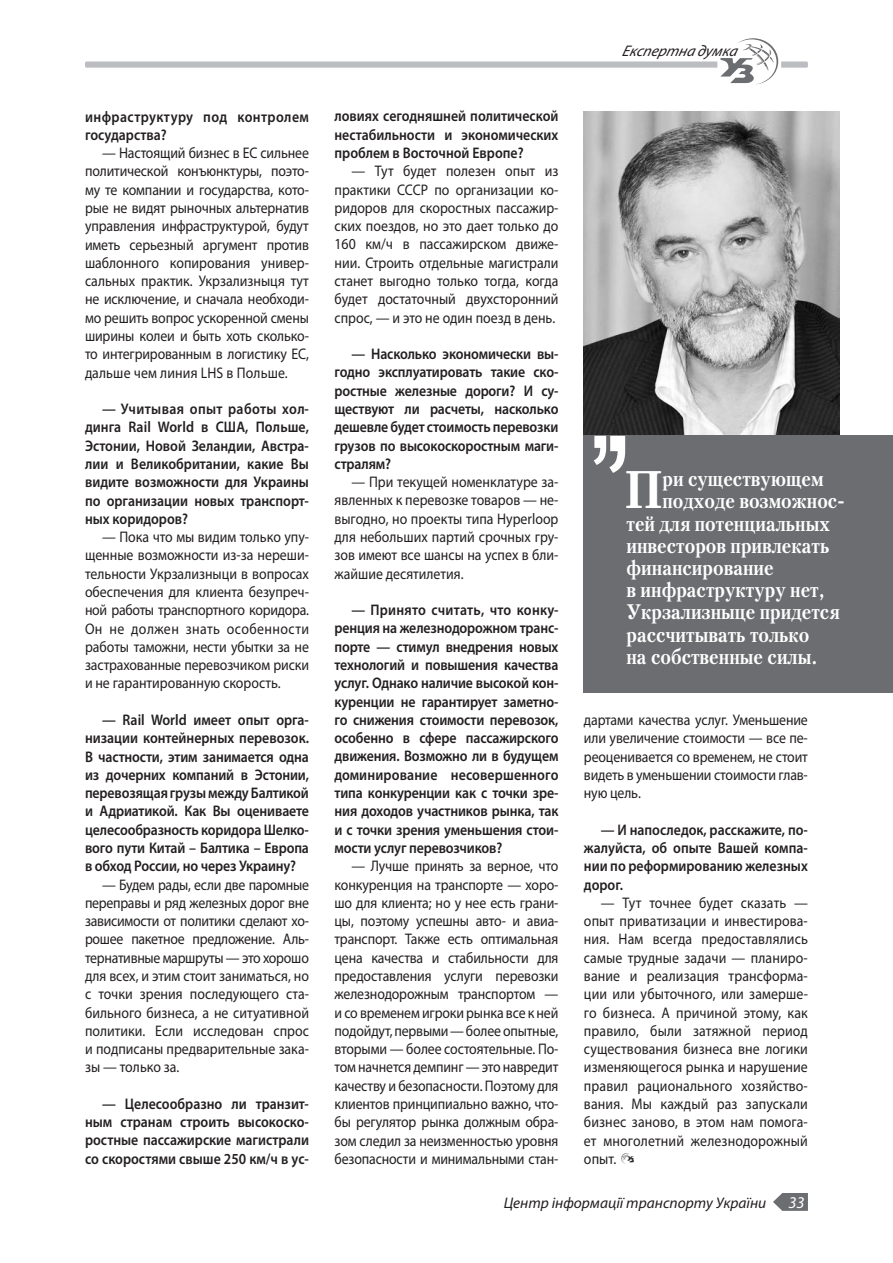
<style>
.page{position:relative;width:893px;height:1263px;background:#fff}
.page>*{position:absolute;margin:0;border:0;box-sizing:border-box;transform-origin:0 0}
.Врезка{font:700 52.65px "Petersburg C";color:#fff;scale:.9 1}
.Врезка-2{font:700 21px "Petersburg C";color:#fff;scale:.9 1}
.t1{font:italic 16.5px "Myriad Pro";color:#fff}
.Основной_текст{font:15.3px/18.3px "Myriad Pro";color:#231f20;text-align:justify;scale:.9 1}
.Основной_текст-2{font:600 15.3px/18.3px "Myriad Pro";color:#231f20;text-align:justify;scale:.9 1}
.t2{font:italic 15.3px "Myriad Pro";color:#231f20}
.Основной_текст-3{font:600 15.3px/18.3px "Myriad Pro";letter-spacing:.025em;color:#231f20;scale:.9 1}
</style>
<div class="page">
<img style="left:584px;top:112px;width:255px;height:324px">
<div style="left:584px;top:436px;width:309px;height:257px;background:#6c6d70"></div>
<svg style="left:594px;top:436px;width:31px;height:37px"></svg>
<div style="left:85px;top:61px;width:723px;height:7px;background:#bcbdc0;border-radius:2px"></div>
<div style="left:717px;top:60px;width:64px;height:9px;background:#fff;border-radius:2px"></div>
<svg style="left:720px;top:38px;width:58px;height:46px"></svg>
<svg style="left:773px;top:1193px;width:35px;height:18px"></svg>
<p class="Основной_текст-3" style="left:85px;top:107px;width:250px">инфраструктуру под контролем государства?</p>
<p class="Основной_текст" style="left:85px;top:144px;width:250px;text-indent:17px">— Настоящий бизнес в ЕС сильнее политической конъюнктуры, поэто&shy;му те компании и государства, кото&shy;рые не видят рыночных альтернатив управления инфраструктурой, будут иметь серьезный аргумент против шаблонного копирования универ&shy;сальных практик. Укрзализныця тут не исключение, и сначала необходи&shy;мо решить вопрос ускоренной смены ширины колеи и быть хоть сколько&shy;то интегрированным в логистику ЕС, дальше чем линия LHS в Польше.</p>
<p class="Основной_текст-2" style="left:85px;top:399px;width:250px;text-indent:17px">— Учитывая опыт работы хол&shy;динга Rail World в США, Польше, Эстонии, Новой Зеландии, Австра&shy;лии и Великобритании, какие Вы видите возможности для Украины по организации новых транспорт&shy;ных коридоров?</p>
<p class="Основной_текст" style="left:85px;top:528px;width:250px;text-indent:17px">— Пока что мы видим только упу&shy;щенные возможности из-за нереши&shy;тельности Укрзализныци в вопросах обеспечения для клиента безупреч&shy;ной работы транспортного коридора.<br>Он не должен знать особенности работы таможни, нести убытки за не застрахованные перевозчиком риски и не гарантированную скорость.</p>
<p class="Основной_текст-2" style="left:85px;top:710px;width:250px;text-indent:17px">— Rail World имеет опыт орга&shy;низации контейнерных перевозок.<br>В частности, этим занимается одна из дочерних компаний в Эстонии, перевозящая грузы между Балтикой и Адриатикой. Как Вы оцениваете целесообразность коридора Шелко&shy;вого пути Китай – Балтика – Европа в обход России, но через Украину?</p>
<p class="Основной_текст" style="left:85px;top:875px;width:250px;text-indent:17px">— Будем рады, если две паромные переправы и ряд железных дорог вне зависимости от политики сделают хо&shy;рошее пакетное предложение. Аль&shy;тернативные маршруты — это хорошо для всех, и этим стоит заниматься, но с точки зрения последующего ста&shy;бильного бизнеса, а не ситуативной политики. Если исследован спрос и подписаны предварительные зака&shy;зы — только за.</p>
<p class="Основной_текст-2" style="left:85px;top:1094px;width:250px;text-indent:17px">— Целесообразно ли транзит&shy;ным странам строить высокоско&shy;ростные пассажирские магистрали со скоростями свыше 250 км/ч в ус-</p>
<p class="Основной_текст-2" style="left:334px;top:107px;width:250px">ловиях сегодняшней политической нестабильности и экономических проблем в Восточной Европе?</p>
<p class="Основной_текст" style="left:334px;top:162px;width:250px;text-indent:17px">— Тут будет полезен опыт из практики СССР по организации ко&shy;ридоров для скоростных пассажир&shy;ских поездов, но это дает только до 160 км/ч в пассажирском движе&shy;нии. Строить отдельные магистрали станет выгодно только тогда, когда будет достаточный двухсторонний спрос, — и это не один поезд в день.</p>
<p class="Основной_текст-2" style="left:334px;top:344px;width:250px;text-indent:17px">— Насколько экономически вы&shy;годно эксплуатировать такие ско&shy;ростные железные дороги? И су&shy;ществуют ли расчеты, насколько дешевле будет стоимость перевозки грузов по высокоскоростным маги&shy;стралям?</p>
<p class="Основной_текст" style="left:334px;top:473px;width:250px;text-indent:17px">— При текущей номенклатуре за&shy;явленных к перевозке товаров — не&shy;выгодно, но проекты типа Hyperloop для небольших партий срочных гру&shy;зов имеют все шансы на успех в бли&shy;жайшие десятилетия.</p>
<p class="Основной_текст-2" style="left:334px;top:600px;width:250px;text-indent:17px">— Принято считать, что конку&shy;ренция на железнодорожном транс&shy;порте — стимул внедрения новых технологий и повышения качества услуг. Однако наличие высокой кон&shy;куренции не гарантирует заметно&shy;го снижения стоимости перевозок, особенно в сфере пассажирского движения. Возможно ли в будущем доминирование несовершенного типа конкуренции как с точки зре&shy;ния доходов участников рынка, так и с точки зрения уменьшения стои&shy;мости услуг перевозчиков?</p>
<p class="Основной_текст" style="left:334px;top:857px;width:250px;text-indent:17px">— Лучше принять за верное, что конкуренция на транспорте — хоро&shy;шо для клиента; но у нее есть грани&shy;цы, поэтому успешны авто- и авиа&shy;транспорт. Также есть оптимальная цена качества и стабильности для предоставления услуги перевозки железнодорожным транспортом — и со временем игроки рынка все к ней подойдут, первыми — более опытные, вторыми — более состоятельные. По&shy;том начнется демпинг — это навредит качеству и безопасности. Поэтому для клиентов принципиально важно, что&shy;бы регулятор рынка должным обра&shy;зом следил за неизменностью уровня безопасности и минимальными стан-</p>
<p class="t2" style="left:622px;top:41px;width:121px">Експер тнадумка</p>
<p class="Врезка" style="left:624px;top:460px;width:44px">П</p>
<p class="Врезка-2" style="left:662px;top:467px;width:181px">ри существующем</p>
<p class="Врезка-2" style="left:662px;top:489px;width:204px">подходе возможнос-</p>
<p class="Врезка-2" style="left:626px;top:511px;width:228px">тей для потенциальных</p>
<p class="Врезка-2" style="left:626px;top:533px;width:227px">инвесторов привлекать</p>
<p class="Врезка-2" style="left:626px;top:556px;width:165px">финансирование</p>
<p class="Врезка-2" style="left:626px;top:578px;width:222px">в инфраструктуру нет,</p>
<p class="Врезка-2" style="left:626px;top:600px;width:238px">Укрзализныце придется</p>
<p class="Врезка-2" style="left:626px;top:622px;width:205px">рассчитывать только</p>
<p class="Врезка-2" style="left:626px;top:644px;width:214px">на собственные силы.</p>
<p class="Основной_текст" style="left:584px;top:710px;width:250px">дартами качества услуг. Уменьшение или увеличение стоимости — все пе&shy;реоценивается со временем, не стоит видеть в уменьшении стоимости глав&shy;ную цель.</p>
<p class="Основной_текст-2" style="left:584px;top:820px;width:250px;text-indent:17px">— И напоследок, расскажите, по&shy;жалуйста, об опыте Вашей компа&shy;нии по реформированию железных дорог.</p>
<p class="Основной_текст" style="left:584px;top:893px;width:250px;text-indent:17px">— Тут точнее будет сказать — опыт приватизации и инвестирова&shy;ния. Нам всегда предоставлялись самые трудные задачи — планиро&shy;вание и реализация трансформа&shy;ции или убыточного, или замерше&shy;го бизнеса. А причиной этому, как правило, были затяжной период существования бизнеса вне логики изменяющегося рынка и нарушение правил рационального хозяйство&shy;вания. Мы каждый раз запускали бизнес заново, в этом нам помога&shy;ет многолетний железнодорожный опыт.</p>
<p class="t2" style="left:504px;top:1193px;width:264px">Центр інформації транспорту України</p>
<p class="t1" style="left:788px;top:1192px;width:18px">33</p>
</div>
